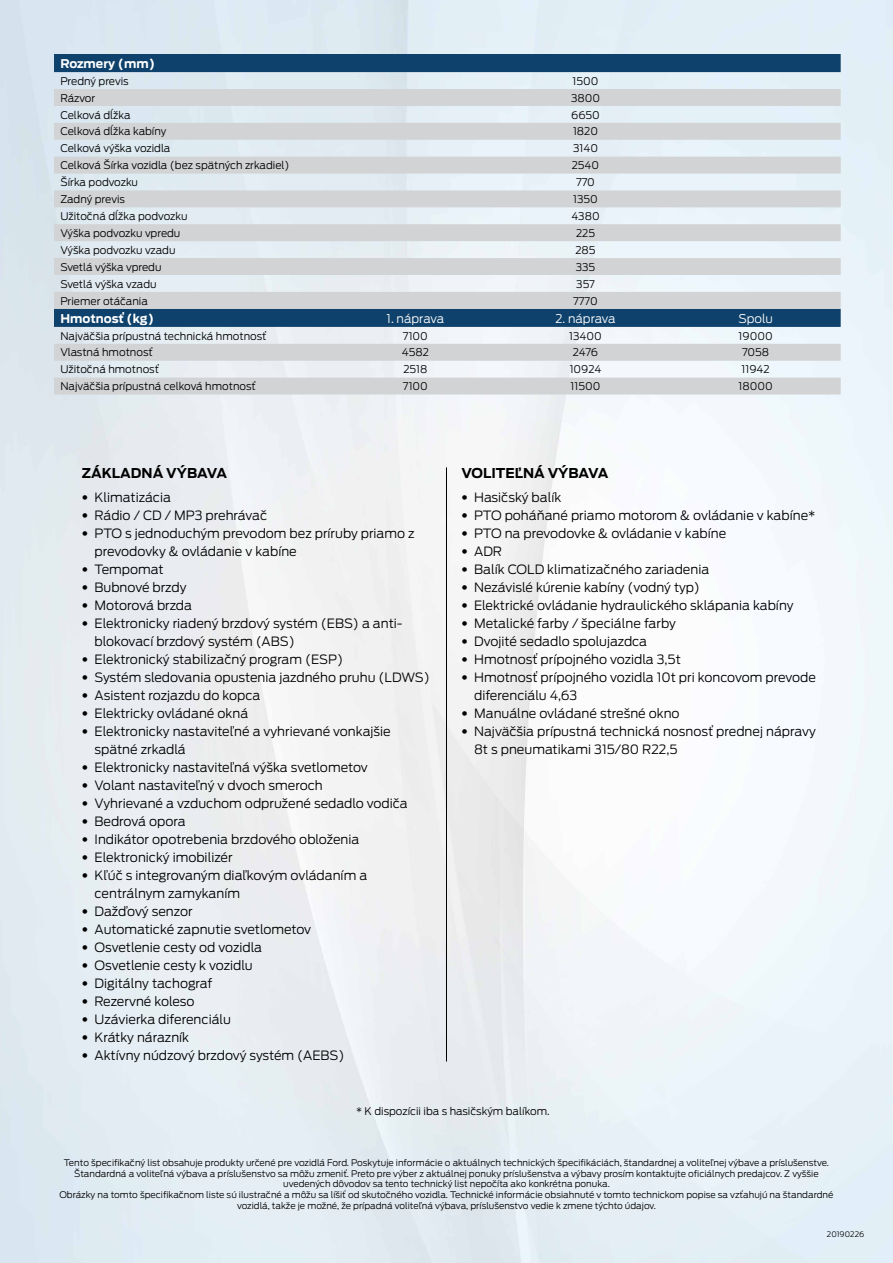
<style>
.page{position:relative;width:893px;height:1263px;background:#fff}
.page>*{position:absolute;margin:0;border:0;box-sizing:border-box;transform-origin:0 0}
.t1{font:700 13.5px "Ford Antenna";color:#000}
.t2{font:300 12.75px/18px "Ford Antenna";color:#000}
.t3{font:700 12px "Ford Antenna";color:#fff}
.t4{font:300 12px "Ford Antenna";letter-spacing:-.005em;color:#fff}
.t5{font:300 10.5px "Ford Antenna";color:#000}
.t6{font:300 9px/10.8px "Ford Antenna";color:#000;text-align:center}
.t7{font:300 7.5px "Ford Antenna";color:#000}
.s1{font-family:"Helvetica Neue LT Std";font-stretch:condensed}
</style>
<div class="page">
<hr style="left:446px;top:467px;width:1px;height:594px;background:#000">
<svg style="left:54px;top:54px;width:787px;height:35px;background:#7393ac"></svg>
<svg style="left:54px;top:89px;width:787px;height:305px;background:#cfd7dc"></svg>
<p class="t3" style="left:60px;top:53px;width:96px">Rozmery (mm)</p>
<p class="t5" style="left:60px;top:72px;width:70px">Predný previs</p>
<p class="t5" style="left:573px;top:72px;width:27px">1500</p>
<p class="t5" style="left:60px;top:89px;width:36px">Rázvor</p>
<p class="t5" style="left:571px;top:89px;width:31px">3800</p>
<p class="t5" style="left:60px;top:106px;width:72px">Celková dĺžka</p>
<p class="t5" style="left:571px;top:106px;width:30px">6650</p>
<p class="t5" style="left:60px;top:123px;width:108px">Celková dĺžka kabíny</p>
<p class="t5" style="left:573px;top:123px;width:27px">1820</p>
<p class="t5" style="left:60px;top:140px;width:111px">Celková výška vozidla</p>
<p class="t5" style="left:573px;top:140px;width:26px">3140</p>
<p class="t5" style="left:60px;top:157px;width:231px">Celková Šírka vozidla (bez spätných zrkadiel)</p>
<p class="t5" style="left:572px;top:157px;width:29px">2540</p>
<p class="t5" style="left:60px;top:173px;width:79px">Šírka podvozku</p>
<p class="t5" style="left:576px;top:173px;width:20px">770</p>
<p class="t5" style="left:60px;top:190px;width:66px">Zadný previs</p>
<p class="t5" style="left:573px;top:190px;width:26px">1350</p>
<p class="t5" style="left:60px;top:207px;width:129px">Užitočná dĺžka podvozku</p>
<p class="t5" style="left:571px;top:207px;width:30px">4380</p>
<p class="t5" style="left:60px;top:224px;width:122px">Výška podvozku vpredu</p>
<p class="t5" style="left:576px;top:224px;width:21px">225</p>
<p class="t5" style="left:60px;top:241px;width:117px">Výška podvozku vzadu</p>
<p class="t5" style="left:575px;top:241px;width:22px">285</p>
<p class="t5" style="left:60px;top:258px;width:103px">Svetlá výška vpredu</p>
<p class="t5" style="left:576px;top:258px;width:21px">335</p>
<p class="t5" style="left:60px;top:275px;width:98px">Svetlá výška vzadu</p>
<p class="t5" style="left:576px;top:275px;width:20px">357</p>
<p class="t5" style="left:60px;top:292px;width:89px">Priemer otáčania</p>
<p class="t5" style="left:573px;top:292px;width:26px">7770</p>
<p class="t3" style="left:60px;top:307px;width:95px">Hmotnosť (kg)</p>
<p class="t4" style="left:387px;top:308px;width:59px">1. náprava</p>
<p class="t4" style="left:555px;top:308px;width:62px">2. náprava</p>
<p class="t4" style="left:738px;top:308px;width:36px">Spolu</p>
<p class="t5" style="left:60px;top:327px;width:208px">Najväčšia prípustná technická hmotnosť</p>
<p class="t5" style="left:403px;top:327px;width:26px">7100</p>
<p class="t5" style="left:569px;top:327px;width:34px">13400</p>
<p class="t5" style="left:739px;top:327px;width:36px">19000</p>
<p class="t5" style="left:60px;top:344px;width:94px">Vlastná hmotnosť</p>
<p class="t5" style="left:402px;top:344px;width:29px">4582</p>
<p class="t5" style="left:573px;top:344px;width:27px">2476</p>
<p class="t5" style="left:742px;top:344px;width:29px">7058</p>
<p class="t5" style="left:60px;top:361px;width:100px">Užitočná hmotnosť</p>
<p class="t5" style="left:403px;top:361px;width:26px">2518</p>
<p class="t5" style="left:570px;top:361px;width:33px">10924</p>
<p class="t5" style="left:742px;top:361px;width:30px">11942</p>
<p class="t5" style="left:60px;top:378px;width:197px">Najväčšia prípustná celková hmotnosť</p>
<p class="t5" style="left:403px;top:378px;width:26px">7100</p>
<p class="t5" style="left:571px;top:378px;width:31px">11500</p>
<p class="t5" style="left:738px;top:378px;width:36px">18000</p>
<p class="t1" style="left:82px;top:461px;width:147px">ZÁKLADNÁ VÝBAVA</p>
<p class="t2" style="left:82px;top:487px;width:91px"><span class="s1">•</span> Klimatizácia</p>
<p class="t2" style="left:82px;top:505px;width:187px"><span class="s1">•</span> Rádio / CD / MP3 prehrávač</p>
<p class="t2" style="left:95px;top:523px;width:322px;text-indent:-13px"><span class="s1">•</span> PTO s jednoduchým prevodom bez príruby priamo z prevodovky &amp; ovládanie v kabíne</p>
<p class="t2" style="left:82px;top:559px;width:83px"><span class="s1">•</span> Tempomat</p>
<p class="t2" style="left:82px;top:577px;width:106px"><span class="s1">•</span> Bubnové brzdy</p>
<p class="t2" style="left:82px;top:595px;width:112px"><span class="s1">•</span> Motorová brzda</p>
<p class="t2" style="left:95px;top:613px;width:310px;text-indent:-13px"><span class="s1">•</span> Elektronicky riadený brzdový systém (EBS) a anti&shy;blokovací brzdový systém (ABS)</p>
<p class="t2" style="left:82px;top:649px;width:263px"><span class="s1">•</span> Elektronický stabilizačný program (ESP)</p>
<p class="t2" style="left:82px;top:667px;width:350px"><span class="s1">•</span> Systém sledovania opustenia jazdného pruhu (LDWS)</p>
<p class="t2" style="left:82px;top:685px;width:180px"><span class="s1">•</span> Asistent rozjazdu do kopca</p>
<p class="t2" style="left:82px;top:703px;width:168px"><span class="s1">•</span> Elektricky ovládané okná</p>
<p class="t2" style="left:95px;top:721px;width:298px;text-indent:-13px"><span class="s1">•</span> Elektronicky nastaviteľné a vyhrievané vonkajšie spätné zrkadlá</p>
<p class="t2" style="left:82px;top:757px;width:287px"><span class="s1">•</span> Elektronicky nastaviteľná výška svetlometov</p>
<p class="t2" style="left:82px;top:775px;width:242px"><span class="s1">•</span> Volant nastaviteľný v dvoch smeroch</p>
<p class="t2" style="left:82px;top:793px;width:327px"><span class="s1">•</span> Vyhrievané a vzduchom odpružené sedadlo vodiča</p>
<p class="t2" style="left:82px;top:811px;width:105px"><span class="s1">•</span> Bedrová opora</p>
<p class="t2" style="left:82px;top:829px;width:279px"><span class="s1">•</span> Indikátor opotrebenia brzdového obloženia</p>
<p class="t2" style="left:82px;top:847px;width:152px"><span class="s1">•</span> Elektronický imobilizér</p>
<p class="t2" style="left:95px;top:865px;width:274px;text-indent:-13px"><span class="s1">•</span> Kľúč s integrovaným diaľkovým ovládaním a centrálnym zamykaním</p>
<p class="t2" style="left:82px;top:901px;width:112px"><span class="s1">•</span> Dažďový senzor</p>
<p class="t2" style="left:82px;top:919px;width:231px"><span class="s1">•</span> Automatické zapnutie svetlometov</p>
<p class="t2" style="left:82px;top:937px;width:182px"><span class="s1">•</span> Osvetlenie cesty od vozidla</p>
<p class="t2" style="left:82px;top:955px;width:172px"><span class="s1">•</span> Osvetlenie cesty k vozidlu</p>
<p class="t2" style="left:82px;top:973px;width:132px"><span class="s1">•</span> Digitálny tachograf</p>
<p class="t2" style="left:82px;top:991px;width:114px"><span class="s1">•</span> Rezervné koleso</p>
<p class="t2" style="left:82px;top:1009px;width:151px"><span class="s1">•</span> Uzávierka diferenciálu</p>
<p class="t2" style="left:82px;top:1027px;width:109px"><span class="s1">•</span> Krátky nárazník</p>
<p class="t2" style="left:82px;top:1045px;width:264px"><span class="s1">•</span> Aktívny núdzový brzdový systém (AEBS)</p>
<p class="t1" style="left:461px;top:461px;width:149px">VOLITEĽNÁ VÝBAVA</p>
<p class="t2" style="left:461px;top:487px;width:101px"><span class="s1">•</span> Hasičský balík</p>
<p class="t2" style="left:461px;top:505px;width:356px"><span class="s1">•</span> PTO poháňané priamo motorom &amp; ovládanie v kabíne*</p>
<p class="t2" style="left:461px;top:523px;width:266px"><span class="s1">•</span> PTO na prevodovke &amp; ovládanie v kabíne</p>
<p class="t2" style="left:461px;top:541px;width:42px"><span class="s1">•</span> ADR</p>
<p class="t2" style="left:461px;top:559px;width:249px"><span class="s1">•</span> Balík COLD klimatizačného zariadenia</p>
<p class="t2" style="left:461px;top:577px;width:240px"><span class="s1">•</span> Nezávislé kúrenie kabíny (vodný typ)</p>
<p class="t2" style="left:461px;top:595px;width:334px"><span class="s1">•</span> Elektrické ovládanie hydraulického sklápania kabíny</p>
<p class="t2" style="left:461px;top:613px;width:216px"><span class="s1">•</span> Metalické farby / špeciálne farby</p>
<p class="t2" style="left:461px;top:631px;width:187px"><span class="s1">•</span> Dvojité sedadlo spolujazdca</p>
<p class="t2" style="left:461px;top:649px;width:221px"><span class="s1">•</span> Hmotnosť prípojného vozidla 3,5t</p>
<p class="t2" style="left:474px;top:667px;width:343px;text-indent:-13px"><span class="s1">•</span> Hmotnosť prípojného vozidla 10t pri koncovom prevode diferenciálu 4,63</p>
<p class="t2" style="left:461px;top:703px;width:220px"><span class="s1">•</span> Manuálne ovládané strešné okno</p>
<p class="t2" style="left:474px;top:721px;width:343px;text-indent:-13px"><span class="s1">•</span> Najväčšia prípustná technická nosnosť prednej nápravy<br>8t s pneumatikami 315/80 R22,5</p>
<p class="t5" style="left:356px;top:1102px;width:195px">* K dispozícii iba s hasičským balíkom.</p>
<p class="t6" style="left:59px;top:1156px;width:776px">Tento špecifikačný list obsahuje produkty určené pre vozidlá Ford. Poskytuje informácie o aktuálnych technických špecifikáciách, štandardnej a voliteľnej výbave a príslušenstve.<br>Štandardná a voliteľná výbava a príslušenstvo sa môžu zmeniť. Preto pre výber z aktuálnej ponuky príslušenstva a výbavy prosím kontaktujte oficiálnych predajcov. Z vyššie uvedených dôvodov sa tento technický list nepočíta ako konkrétna ponuka.<br>Obrázky na tomto špecifikačnom liste sú ilustračné a môžu sa líšiť od skutočného vozidla. Technické informácie obsiahnuté v tomto technickom popise sa vzťahujú na štandardné vozidlá, takže je možné, že prípadná voliteľná výbava, príslušenstvo vedie k zmene týchto údajov.</p>
<p class="t7" style="left:827px;top:1227px;width:39px">20190226</p>
</div>
